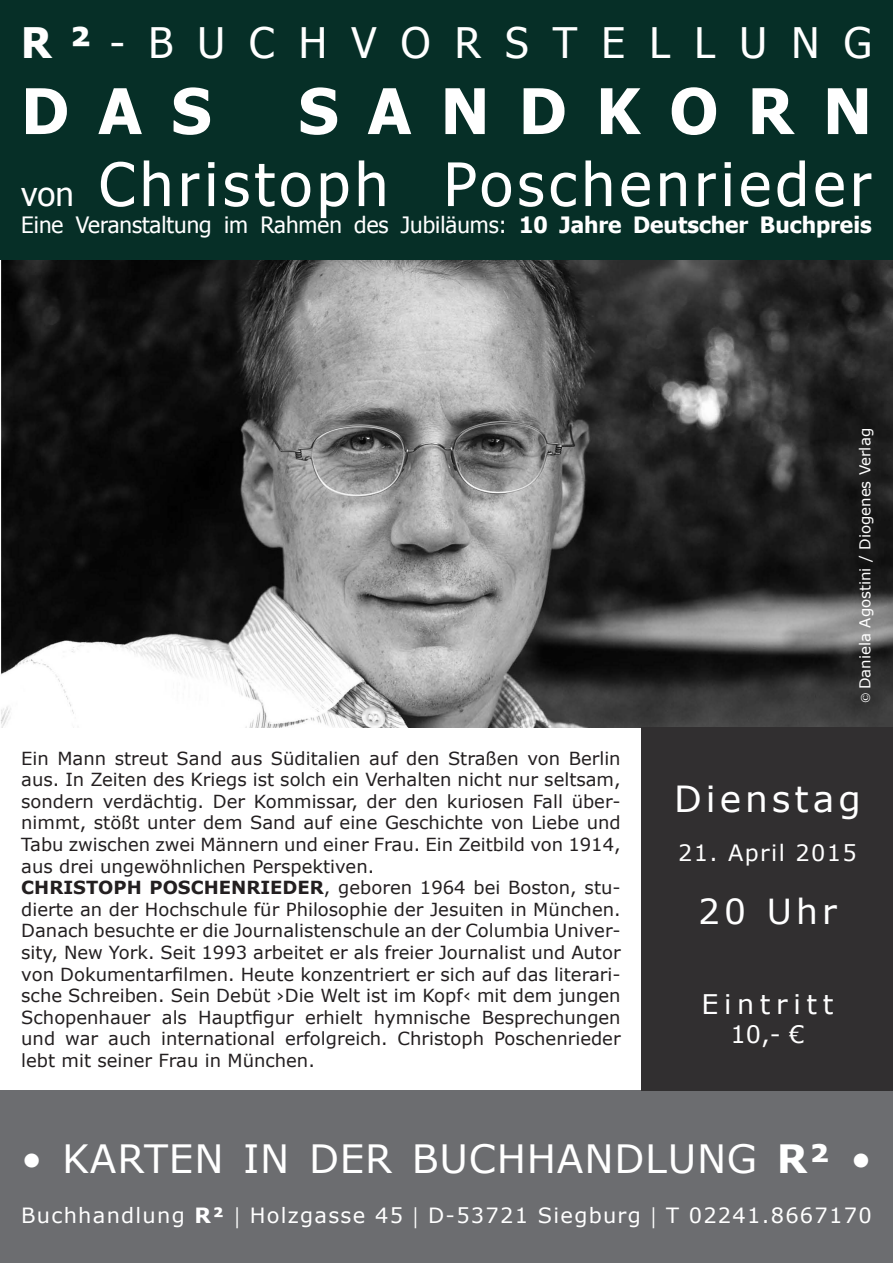
<style>
.page{position:relative;width:893px;height:1263px;background:#fff}
.page>*{position:absolute;margin:0;border:0;box-sizing:border-box;transform-origin:0 0}
.t1{font:700 63px "Tahoma";letter-spacing:.47em;color:#fff}
.t2{font:60px "Tahoma";letter-spacing:.08em;color:#fff}
.t3{font:42px "Tahoma";letter-spacing:.575em;color:#fff}
.t4{font:39px "Verdana";letter-spacing:.02em;color:#fff}
.t5{font:36px "Verdana";letter-spacing:.11em;color:#fff}
.t6{font:34.5px "Verdana";color:#fff}
.t7{font:27px "Verdana";letter-spacing:.21em;color:#fff}
.t8{font:24px "Verdana";color:#fff}
.t9{font:22.5px "Tahoma";color:#fff}
.t10{font:22.5px "Verdana";letter-spacing:.06em;color:#fff}
.t11{font:21px "Verdana";letter-spacing:.06em;color:#fff}
.t12{font:18px/21.6px "Verdana";color:#231f20;text-align:justify}
.t13{font:15px "Verdana";color:#fff}
.s1{font-weight:700}
.s2{font-size:33px}
.s3{font-family:"Minion Pro"}
</style>
<div class="page">
<div style="left:0;top:1091px;width:893px;height:172px;background:#6c6d70"></div>
<img style="left:0;top:259px;width:893px;height:468px">
<div style="left:0;top:0;width:893px;height:259px;background:#062f27"></div>
<div style="left:642px;top:727px;width:251px;height:364px;background:#312f30"></div>
<p class="t3" style="left:21px;top:15px;width:852px"><span class="s1">R²</span>-BUCHVORSTELLUNG</p>
<p class="t1" style="left:21px;top:67px;width:191px">DAS</p>
<p class="t1" style="left:298px;top:67px;width:575px">SANDKORN</p>
<p class="t2" style="left:21px;top:144px;width:852px"><span class="s2">von</span> Christoph Poschenrieder</p>
<p class="t9" style="left:21px;top:210px;width:852px">Eine Veranstaltung im Rahmen des Jubiläums: <span class="s1">10 Jahre Deutscher Buchpreis</span></p>
<p class="t12" style="left:21px;top:747px;width:601px">Ein Mann streut Sand aus Süditalien auf den Straßen von Berlin aus. In Zeiten des Kriegs ist solch ein Verhalten nicht nur seltsam, sondern verdächtig. Der Kommissar, der den kuriosen Fall über&shy;nimmt, stößt unter dem Sand auf eine Geschichte von Liebe und Tabu zwischen zwei Männern und einer Frau. Ein Zeitbild von 1914, aus drei ungewöhnlichen Perspektiven.</p>
<p class="t12" style="left:21px;top:877px;width:601px"><span class="s1">CHRISTOPH POSCHENRIEDER</span>, geboren 1964 bei Boston, stu&shy;dierte an der Hochschule für Philosophie der Jesuiten in München.<br>Danach besuchte er die Journalistenschule an der Columbia Univer&shy;sity, New York. Seit 1993 arbeitet er als freier Journalist und Autor von Dokumentarfilmen. Heute konzentriert er sich auf das literari&shy;sche Schreiben. Sein Debüt ›Die Welt ist im Kopf‹ mit dem jungen Schopenhauer als Hauptfigur erhielt hymnische Besprechungen und war auch international erfolgreich. Christoph Poschenrieder lebt mit seiner Frau in München.</p>
<p class="t13" style="left:855px;top:703px;width:276px;rotate:-90deg"><span class="s3">©</span> Daniela Agostini / Diogenes Verlag</p>
<p class="t5" style="left:674px;top:774px;width:188px">Dienstag</p>
<p class="t10" style="left:678px;top:837px;width:180px">21. April 2015</p>
<p class="t6" style="left:698px;top:887px;width:140px">20 Uhr</p>
<p class="t7" style="left:701px;top:985px;width:134px">Eintritt</p>
<p class="t8" style="left:730px;top:1017px;width:75px">10,- €</p>
<p class="t4" style="left:21px;top:1131px;width:852px">• KARTEN IN DER BUCHHANDLUNG <span class="s1">R²</span> •</p>
<p class="t11" style="left:21px;top:1201px;width:852px">Buchhandlung <span class="s1">R²</span> <span class="s3">|</span> Holzgasse 45 <span class="s3">|</span> D-53721 Siegburg <span class="s3">|</span> T 02241.8667170</p>
</div>
